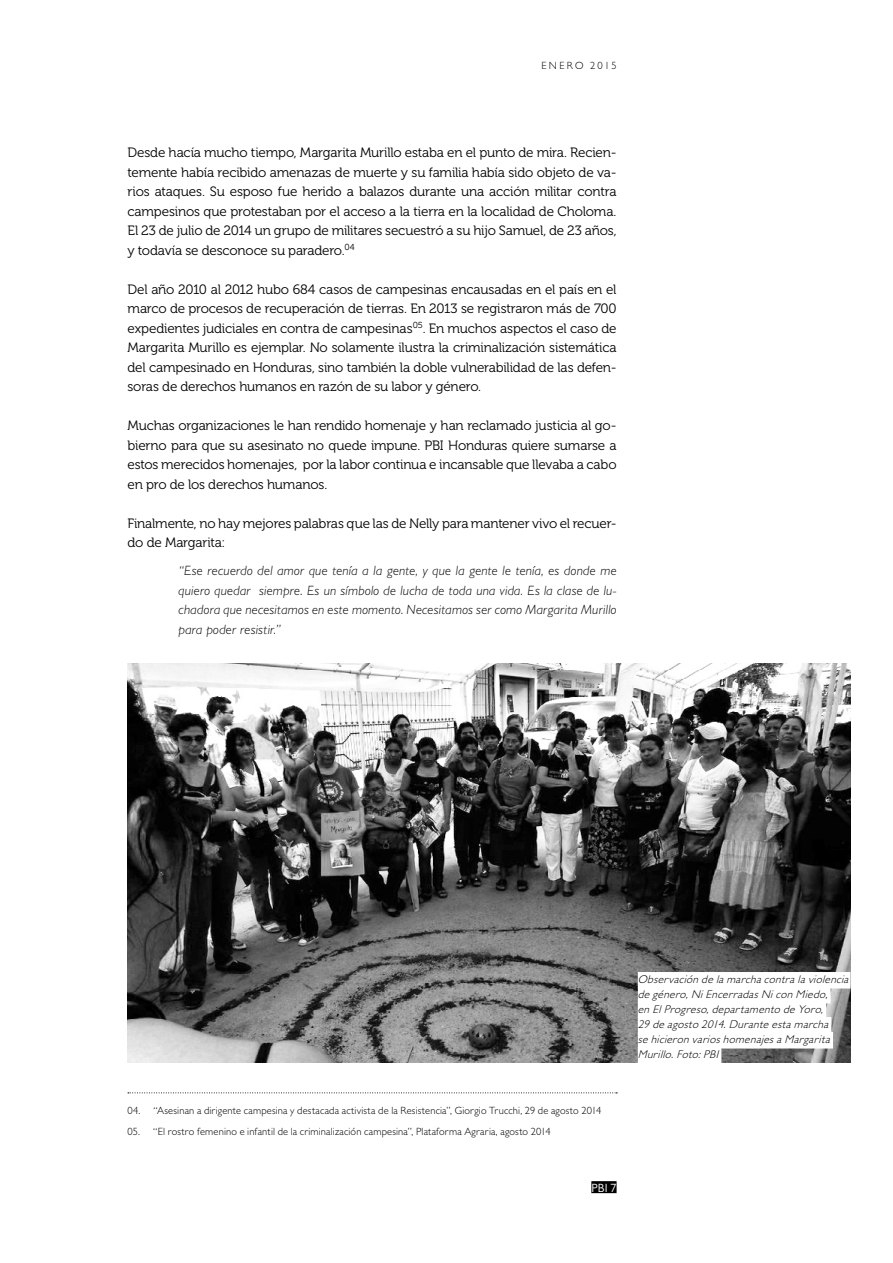
<style>
.page{position:relative;width:893px;height:1263px;background:#fff}
.page>*{position:absolute;margin:0;border:0;box-sizing:border-box;transform-origin:0 0}
.t1{font:13.5px/19.5px "Museo 300";letter-spacing:-.015em;color:#000;text-align:justify}
.t2{font:italic 300 13.5px/19.5px "Gill Sans MT Pro";letter-spacing:.02em;color:#000;text-align:justify}
.t3{font:12px "Gill Sans MT Pro";color:#fff}
.t4{font:italic 300 11.25px/15px "Gill Sans MT Pro";letter-spacing:.03em;color:#000}
.t5{font:300 10.5px "Gill Sans MT Pro";letter-spacing:.015em;color:#000}
.t6{font:300 10.5px "Gill Sans MT Pro";letter-spacing:.2em;color:#000}
</style>
<div class="page">
<div style="left:591px;top:1181px;width:26px;height:12px;background:#000"></div>
<svg style="left:128px;top:1092px;width:489px;height:1px"></svg>
<img style="left:128px;top:663px;width:722px;height:399px">
<div style="left:638px;top:972px;width:212px;height:16px;background:#fff"></div>
<div style="left:638px;top:987px;width:193px;height:16px;background:#fff"></div>
<div style="left:638px;top:1002px;width:188px;height:16px;background:#fff"></div>
<div style="left:638px;top:1017px;width:193px;height:16px;background:#fff"></div>
<div style="left:638px;top:1032px;width:195px;height:16px;background:#fff"></div>
<div style="left:638px;top:1047px;width:83px;height:16px;background:#fff"></div>
<p class="t6" style="left:542px;top:59px;width:77px">ENERO 2015</p>
<p class="t1" style="left:128px;top:143px;width:491px">Desde hacía mucho tiempo, Margarita Murillo estaba en el punto de mira. Recien&shy;temente había recibido amenazas de muerte y su familia había sido objeto de va&shy;rios ataques. Su esposo fue herido a balazos durante una acción militar contra campesinos que protestaban por el acceso a la tierra en la localidad de Choloma.<br>El 23 de julio de 2014 un grupo de militares secuestró a su hijo Samuel, de 23 años, y todavía se desconoce su paradero.<sup>04</sup></p>
<p class="t1" style="left:128px;top:280px;width:490px">Del año 2010 al 2012 hubo 684 casos de campesinas encausadas en el país en el marco de procesos de recuperación de tierras. En 2013 se registraron más de 700 expedientes judiciales en contra de campesinas<sup>05</sup>. En muchos aspectos el caso de Margarita Murillo es ejemplar. No solamente ilustra la criminalización sistemática del campesinado en Honduras, sino también la doble vulnerabilidad de las defen&shy;soras de derechos humanos en razón de su labor y género.</p>
<p class="t1" style="left:128px;top:416px;width:491px">Muchas organizaciones le han rendido homenaje y han reclamado justicia al go&shy;bierno para que su asesinato no quede impune. PBI Honduras quiere sumarse a estos merecidos homenajes, por la labor continua e incansable que llevaba a cabo en pro de los derechos humanos.</p>
<p class="t1" style="left:128px;top:514px;width:490px">Finalmente, no hay mejores palabras que las de Nelly para mantener vivo el recuer&shy;do de Margarita:</p>
<p class="t2" style="left:179px;top:561px;width:440px">“Ese recuerdo del amor que tenía a la gente, y que la gente le tenía, es donde me quiero quedar siempre. Es un símbolo de lucha de toda una vida. Es la clase de lu&shy;chadora que necesitamos en este momento. Necesitamos ser como Margarita Murillo para poder resistir.”</p>
<p class="t5" style="left:128px;top:1104px;width:475px">04. “Asesinan a dirigente campesina y destacada activista de la Resistencia”, Giorgio Trucchi, 29 de agosto 2014</p>
<p class="t5" style="left:128px;top:1125px;width:425px">05. “El rostro femenino e infantil de la criminalización campesina”, Plataforma Agraria, agosto 2014</p>
<p class="t3" style="left:591px;top:1180px;width:27px">PBI 7</p>
<p class="t4" style="left:638px;top:972px;width:215px">Observacióndelamarchacontralaviolencia degénero,NiEncerradasNiconMiedo, enElProg reso,departamento deYoro, 29deagosto 2014.Duranteestamarcha sehicieronvarioshomenajesaMargarita Murillo.Foto:PBI</p>
</div>
